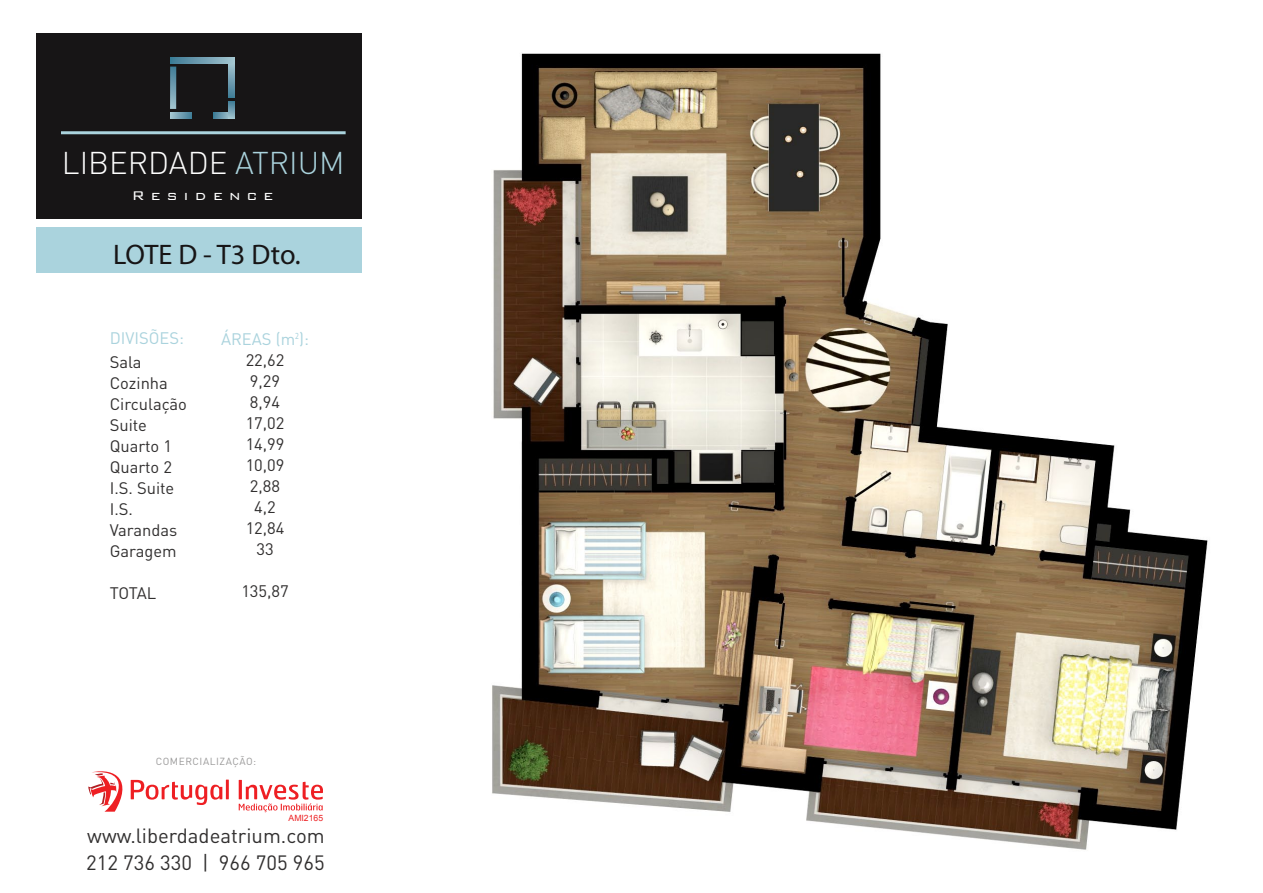
<style>
.page{position:relative;width:1263px;height:893px;background:#fff}
.page>*{position:absolute;margin:0;border:0;box-sizing:border-box;transform-origin:0 0}
.t1{font:300 31.05px "DIN Pro";color:#fff}
.t2{font:28.35px "Myriad Pro";letter-spacing:-.005em;color:#171516}
.t3{font:20.4px/26.4px "DIN Pro";color:#312f2f}
.t4{font:300 16.8px "Bank Gothic BT";color:#fff}
.t5{font:16.5px/21px "DIN Pro";color:#312f2f}
.t6{font:16.5px "DIN Pro";color:#aad3dd}
.t7{font:10.2px "DIN Pro";letter-spacing:.05em;color:#9b9a9a}
.t8{font:9.3px "Myriad Pro";color:#aad3dd;scale:.79 1}
.t9{font:8.7px "Arial";color:#ed2225}
.s1{color:#aad3dd}
</style>
<div class="page">
<div style="left:36px;top:34px;width:339px;height:185px;background:#171516"></div>
<svg style="left:229px;top:63px;width:6px;height:35px"></svg>
<svg style="left:170px;top:67px;width:6px;height:42px"></svg>
<svg style="left:170px;top:57px;width:65px;height:6px"></svg>
<svg style="left:170px;top:112px;width:22px;height:6px"></svg>
<svg style="left:214px;top:112px;width:15px;height:6px"></svg>
<svg style="left:229px;top:101px;width:6px;height:17px"></svg>
<hr style="left:61px;top:131px;width:285px;height:3px;background:#aad3dd">
<div style="left:36px;top:227px;width:339px;height:46px;background:#aad3dd"></div>
<svg style="left:239px;top:780px;width:84px;height:32px"></svg>
<svg style="left:88px;top:771px;width:141px;height:41px"></svg>
<img style="left:363px;top:34px;width:845px;height:816px">
<h1 class="t1" style="left:62px;top:141px;width:284px">LIBERDADE <span class="s1">ATRIUM</span></h1>
<p class="t4" style="left:132px;top:186px;width:143px">R e s i d e n c e</p>
<h2 class="t2" style="left:113px;top:237px;width:189px">LOTE D - T3 Dto.</h2>
<p class="t6" style="left:110px;top:327px;width:76px">DIVISÕES:</p>
<p class="t5" style="left:110px;top:351px;width:79px">Sala<br>Cozinha<br>Circulação<br>Suite<br>Quarto 1<br>Quarto 2<br>I.S. Suite<br>I.S.<br>Varandas<br>Garagem</p>
<p class="t5" style="left:110px;top:582px;width:48px">TOTAL</p>
<p class="t6" style="left:221px;top:327px;width:90px">ÁREAS (m ):</p>
<p class="t5" style="left:246px;top:348px;width:40px;text-align:center">22,62<br>9,29<br>8,94<br>17,02<br>14,99<br>10,09<br>2,88<br>4,2<br>12,84<br>33</p>
<p class="t5" style="left:241px;top:580px;width:49px">135,87</p>
<p class="t8" style="left:295px;top:330px;width:6px">2</p>
<p class="t7" style="left:156px;top:754px;width:102px">COMERCIALIZAÇÃO:</p>
<p class="t9" style="left:289px;top:812px;width:36px">AMI2165</p>
<p class="t3" style="left:86px;top:822px;width:240px">www.liberdadeatrium.com<br>212 736 330 | 966 705 965</p>
</div>
